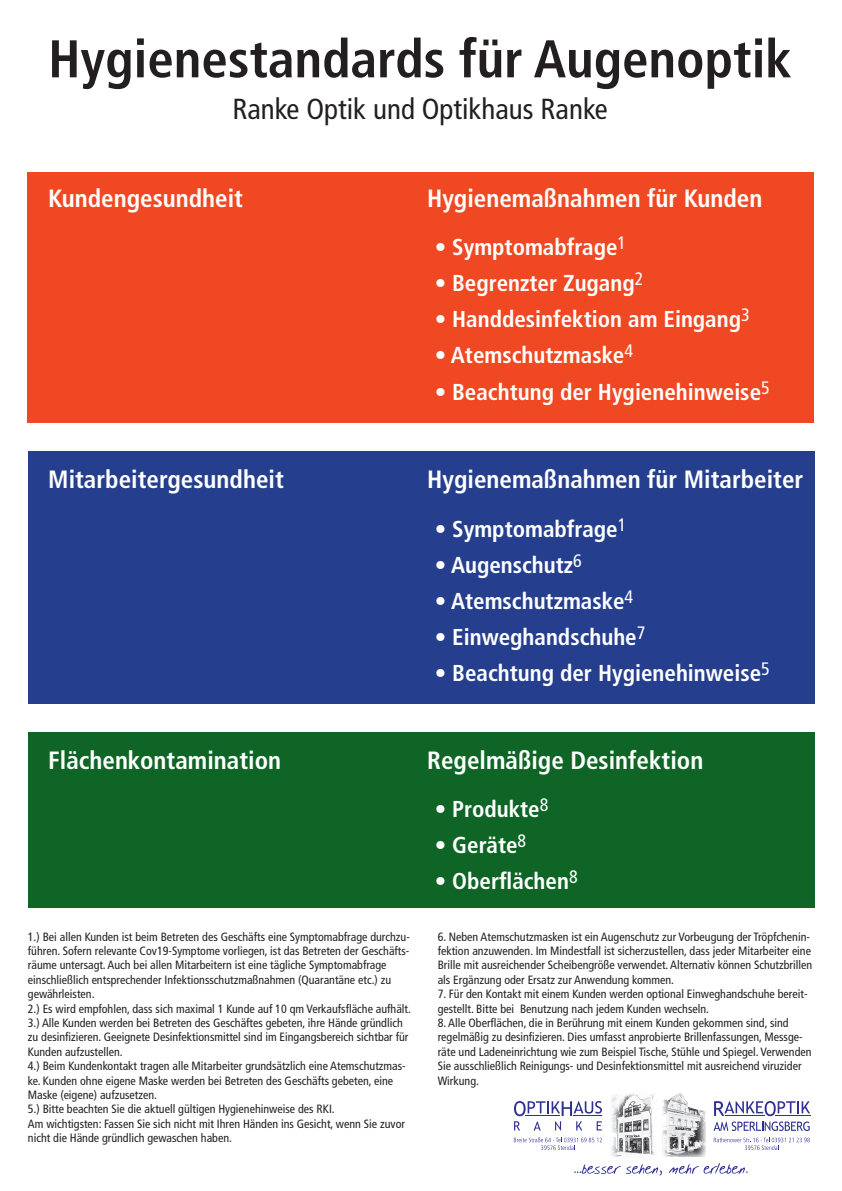
<style>
.page{position:relative;width:842px;height:1191px;background:#fff}
.page>*{position:absolute;margin:0;border:0;box-sizing:border-box;transform-origin:0 0}
.t1{font:700 condensed 53px "Frutiger LT Std";color:#231f20}
.t2{font:condensed 29px "Frutiger LT Std";color:#231f20}
.t3{font:700 condensed 25px "Frutiger LT Std";color:#fff}
.t4{font:700 condensed 23px "Frutiger LT Std";color:#fff}
.t5{font:condensed 12px/14.4px "Frutiger LT Std";color:#231f20}
</style>
<div class="page">
<div style="left:27px;top:172px;width:786px;height:250px;background:#f04822"></div>
<div style="left:28px;top:451px;width:786px;height:252px;background:#253f8e"></div>
<div style="left:28px;top:731px;width:786px;height:176px;background:#0f6525"></div>
<svg style="left:713px;top:1101px;width:97px;height:30px"></svg>
<svg style="left:514px;top:1101px;width:88px;height:29px"></svg>
<svg style="left:574px;top:1164px;width:88px;height:11px"></svg>
<svg style="left:669px;top:1163px;width:79px;height:11px"></svg>
<svg style="left:514px;top:1137px;width:88px;height:13px"></svg>
<svg style="left:714px;top:1137px;width:96px;height:13px"></svg>
<img style="left:611px;top:1093px;width:45px;height:64px">
<img style="left:663px;top:1093px;width:43px;height:63px">
<h1 class="t1" style="left:48px;top:27px;width:745px">Hygienestandards für Augenoptik</h1>
<h2 class="t2" style="left:232px;top:92px;width:377px">Ranke Optik und Optikhaus Ranke</h2>
<h3 class="t3" style="left:48px;top:183px;width:196px">Kundengesundheit</h3>
<h3 class="t3" style="left:427px;top:183px;width:337px">Hygienemaßnahmen für Kunden</h3>
<h3 class="t4" style="left:435px;top:234px;width:193px">• Symptomabfrage<sup>1</sup></h3>
<h3 class="t4" style="left:435px;top:270px;width:210px">• Begrenzter Zugang<sup>2</sup></h3>
<h3 class="t4" style="left:435px;top:306px;width:317px">• Handdesinfektion am Eingang<sup>3</sup></h3>
<h3 class="t4" style="left:435px;top:342px;width:200px">• Atemschutzmaske<sup>4</sup></h3>
<h3 class="t4" style="left:435px;top:378px;width:337px">• Beachtung der Hygienehinweise<sup>5</sup></h3>
<h3 class="t3" style="left:48px;top:464px;width:237px">Mitarbeitergesundheit</h3>
<h3 class="t3" style="left:427px;top:464px;width:378px">Hygienemaßnahmen für Mitarbeiter</h3>
<h3 class="t4" style="left:435px;top:515px;width:193px">• Symptomabfrage<sup>1</sup></h3>
<h3 class="t4" style="left:435px;top:551px;width:149px">• Augenschutz<sup>6</sup></h3>
<h3 class="t4" style="left:435px;top:587px;width:200px">• Atemschutzmaske<sup>4</sup></h3>
<h3 class="t4" style="left:435px;top:623px;width:212px">• Einweghandschuhe<sup>7</sup></h3>
<h3 class="t4" style="left:435px;top:659px;width:337px">• Beachtung der Hygienehinweise<sup>5</sup></h3>
<h3 class="t3" style="left:48px;top:745px;width:234px">Flächenkontamination</h3>
<h3 class="t3" style="left:427px;top:745px;width:278px">Regelmäßige Desinfektion</h3>
<h3 class="t4" style="left:435px;top:796px;width:115px">• Produkte<sup>8</sup></h3>
<h3 class="t4" style="left:435px;top:832px;width:93px">• Geräte<sup>8</sup></h3>
<h3 class="t4" style="left:435px;top:868px;width:144px">• Oberflächen<sup>8</sup></h3>
<p class="t5" style="left:28px;top:929px;width:385px">1.) Bei allen Kunden ist beim Betreten des Geschäfts eine Symptomabfrage durchzu&shy;führen. Sofern relevante Cov19-Symptome vorliegen, ist das Betreten der Geschäfts&shy;räume untersagt. Auch bei allen Mitarbeitern ist eine tägliche Symptomabfrage einschließlich entsprechender Infektionsschutzmaßnahmen (Quarantäne etc.) zu gewährleisten.<br>2.) Es wird empfohlen, dass sich maximal 1 Kunde auf 10 qm Verkaufsfläche aufhält.<br>3.) Alle Kunden werden bei Betreten des Geschäftes gebeten, ihre Hände gründlich zu desinfizieren. Geeignete Desinfektionsmittel sind im Eingangsbereich sichtbar für Kunden aufzustellen.<br>4.) Beim Kundenkontakt tragen alle Mitarbeiter grundsätzlich eine Atemschutzmas&shy;ke. Kunden ohne eigene Maske werden bei Betreten des Geschäfts gebeten, eine Maske (eigene) aufzusetzen.<br>5.) Bitte beachten Sie die aktuell gültigen Hygienehinweise des RKI.<br>Am wichtigsten: Fassen Sie sich nicht mit Ihren Händen ins Gesicht, wenn Sie zuvor nicht die Hände gründlich gewaschen haben.</p>
<p class="t5" style="left:438px;top:929px;width:376px">6. Neben Atemschutzmasken ist ein Augenschutz zur Vorbeugung der Tröpfchenin&shy;fektion anzuwenden. Im Mindestfall ist sicherzustellen, dass jeder Mitarbeiter eine Brille mit ausreichender Scheibengröße verwendet. Alternativ können Schutzbrillen als Ergänzung oder Ersatz zur Anwendung kommen.</p>
<p class="t5" style="left:438px;top:987px;width:371px">7. Für den Kontakt mit einem Kunden werden optional Einweghandschuhe bereit&shy;gestellt. Bitte bei Benutzung nach jedem Kunden wechseln.</p>
<p class="t5" style="left:438px;top:1015px;width:375px">8. Alle Oberflächen, die in Berührung mit einem Kunden gekommen sind, sind regelmäßig zu desinfizieren. Dies umfasst anprobierte Brillenfassungen, Messge&shy;räte und Ladeneinrichtung wie zum Beispiel Tische, Stühle und Spiegel. Verwenden Sie ausschließlich Reinigungs- und Desinfektionsmittel mit ausreichend viruzider Wirkung.</p>
</div>
